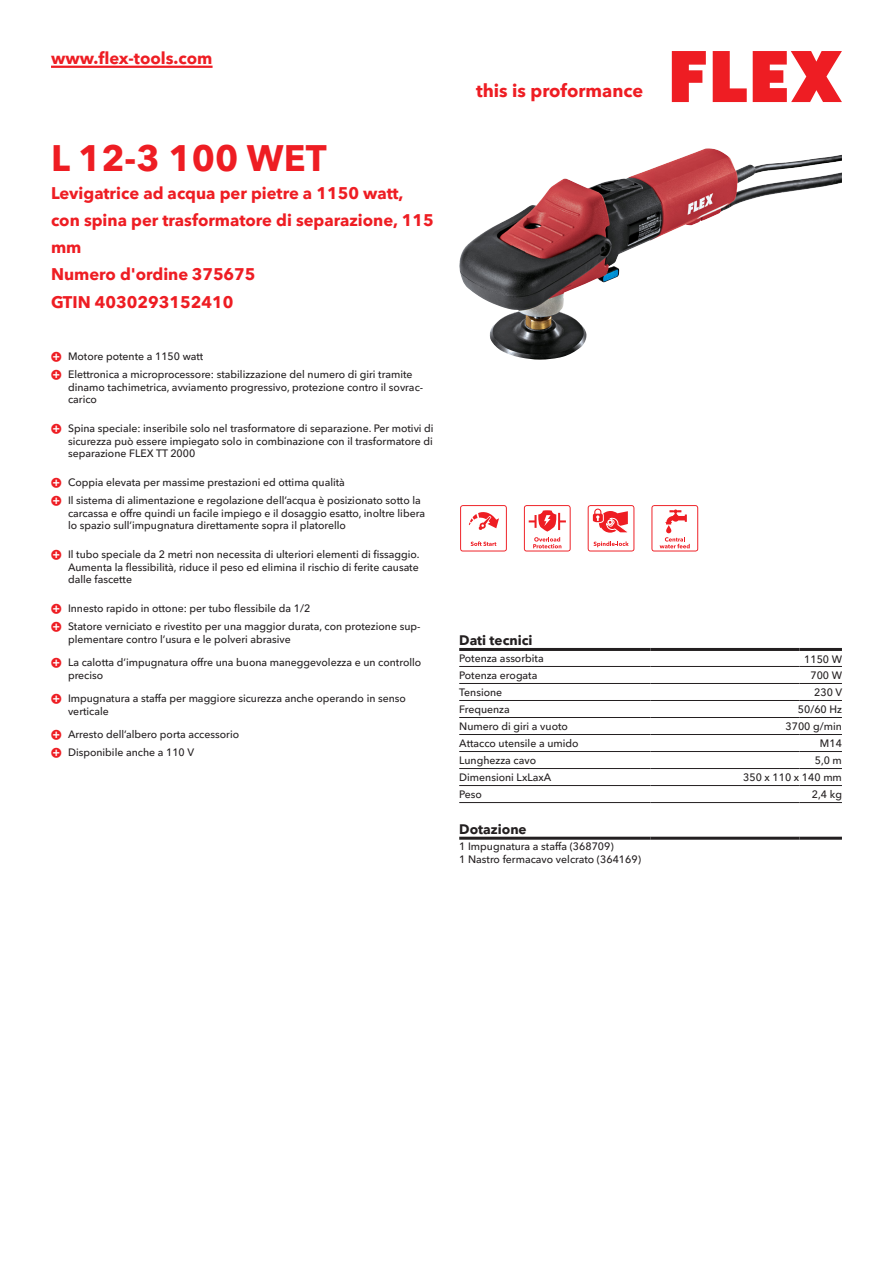
<style>
.page{position:relative;width:893px;height:1263px;background:#fff}
.page>*{position:absolute;margin:0;border:0;box-sizing:border-box;transform-origin:0 0}
.CB_AF_Product-name{font:700 36px "Avenir Next W1 G";color:#ee1d23}
.t1{font:700 18px "Avenir Next W1 G";color:#ee1d23}
.CB_AF_Product-short{font:700 16.5px/27px "Avenir Next W1 G";color:#ee1d23}
.CB_AF_Order-number{font:700 16.5px "Avenir Next W1 G";color:#ee1d23}
.CB_AF_Table-headline{font:700 13.5px "Avenir Next W1 G";color:#231f20}
.CB_AF_Table-specific{font:500 10.5px/12.6px "Avenir Next W1 G";color:#231f20}
</style>
<div class="page">
<svg style="left:672px;top:51px;width:34px;height:51px"></svg>
<svg style="left:713px;top:51px;width:34px;height:51px"></svg>
<svg style="left:753px;top:51px;width:89px;height:51px"></svg>
<hr style="left:51px;top:66px;width:162px;height:2px;background:#ee1d23">
<img style="left:459px;top:149px;width:383px;height:211px">
<hr style="left:459px;top:666px;width:192px;height:1px;background:#231f20">
<hr style="left:651px;top:666px;width:148px;height:1px;background:#231f20">
<hr style="left:799px;top:666px;width:43px;height:1px;background:#231f20">
<hr style="left:459px;top:683px;width:192px;height:1px;background:#231f20">
<hr style="left:651px;top:683px;width:148px;height:1px;background:#231f20">
<hr style="left:799px;top:683px;width:43px;height:1px;background:#231f20">
<hr style="left:459px;top:700px;width:192px;height:1px;background:#231f20">
<hr style="left:651px;top:700px;width:148px;height:1px;background:#231f20">
<hr style="left:799px;top:700px;width:43px;height:1px;background:#231f20">
<hr style="left:459px;top:717px;width:192px;height:1px;background:#231f20">
<hr style="left:651px;top:717px;width:148px;height:1px;background:#231f20">
<hr style="left:799px;top:717px;width:43px;height:1px;background:#231f20">
<hr style="left:459px;top:734px;width:192px;height:1px;background:#231f20">
<hr style="left:651px;top:734px;width:148px;height:1px;background:#231f20">
<hr style="left:799px;top:734px;width:43px;height:1px;background:#231f20">
<hr style="left:459px;top:751px;width:192px;height:1px;background:#231f20">
<hr style="left:651px;top:751px;width:148px;height:1px;background:#231f20">
<hr style="left:799px;top:751px;width:43px;height:1px;background:#231f20">
<hr style="left:459px;top:768px;width:192px;height:1px;background:#231f20">
<hr style="left:651px;top:768px;width:148px;height:1px;background:#231f20">
<hr style="left:799px;top:768px;width:43px;height:1px;background:#231f20">
<hr style="left:459px;top:785px;width:192px;height:1px;background:#231f20">
<hr style="left:651px;top:785px;width:148px;height:1px;background:#231f20">
<hr style="left:799px;top:785px;width:43px;height:1px;background:#231f20">
<hr style="left:459px;top:802px;width:192px;height:1px;background:#231f20">
<hr style="left:651px;top:802px;width:148px;height:1px;background:#231f20">
<hr style="left:799px;top:802px;width:43px;height:1px;background:#231f20">
<hr style="left:459px;top:648px;width:192px;height:3px;background:#231f20">
<hr style="left:651px;top:648px;width:148px;height:3px;background:#231f20">
<hr style="left:799px;top:648px;width:43px;height:3px;background:#231f20">
<hr style="left:459px;top:837px;width:192px;height:3px;background:#231f20">
<hr style="left:651px;top:837px;width:148px;height:3px;background:#231f20">
<hr style="left:799px;top:837px;width:43px;height:3px;background:#231f20">
<svg style="left:460px;top:505px;width:47px;height:46px"></svg>
<svg style="left:524px;top:505px;width:47px;height:46px"></svg>
<svg style="left:588px;top:505px;width:46px;height:46px"></svg>
<svg style="left:651px;top:505px;width:47px;height:46px"></svg>
<h3 class="CB_AF_Product-short" style="left:51px;top:43px;width:163px">www.flex-tools.com</h3>
<p class="CB_AF_Product-name" style="left:51px;top:130px;width:277px">L 12-3 100 WET</p>
<p class="CB_AF_Product-short" style="left:51px;top:178px;width:384px">Levigatrice ad acqua per pietre a 1150 watt, con spina per trasformatore di separazione, 115 mm</p>
<p class="CB_AF_Order-number" style="left:51px;top:261px;width:206px">Numero d'ordine 375675</p>
<p class="CB_AF_Order-number" style="left:51px;top:289px;width:184px">GTIN 4030293152410</p>
<p class="CB_AF_Table-specific" style="left:68px;top:349px;width:137px">Motore potente a 1150 watt</p>
<p class="CB_AF_Table-specific" style="left:68px;top:367px;width:357px">Elettronica a microprocessore: stabilizzazione del numero di giri tramite dinamo tachimetrica, avviamento progressivo, protezione contro il sovrac&shy;carico</p>
<p class="CB_AF_Table-specific" style="left:68px;top:421px;width:367px;text-align:justify">Spina speciale: inseribile solo nel trasformatore di separazione. Per motivi di sicurezza può essere impiegato solo in combinazione con il trasformatore di separazione FLEX TT 2000</p>
<p class="CB_AF_Table-specific" style="left:68px;top:475px;width:278px">Coppia elevata per massime prestazioni ed ottima qualità</p>
<p class="CB_AF_Table-specific" style="left:68px;top:493px;width:359px">Il sistema di alimentazione e regolazione dell’acqua è posizionato sotto la carcassa e offre quindi un facile impiego e il dosaggio esatto, inoltre libera lo spazio sull’impugnatura direttamente sopra il platorello</p>
<p class="CB_AF_Table-specific" style="left:68px;top:547px;width:353px;text-align:justify">Il tubo speciale da 2 metri non necessita di ulteriori elementi di fissaggio.<br>Aumenta la flessibilità, riduce il peso ed elimina il rischio di ferite causate dalle fascette</p>
<p class="CB_AF_Table-specific" style="left:68px;top:601px;width:244px">Innesto rapido in ottone: per tubo flessibile da 1/2</p>
<p class="CB_AF_Table-specific" style="left:68px;top:619px;width:354px">Statore verniciato e rivestito per una maggior durata, con protezione sup&shy;plementare contro l’usura e le polveri abrasive</p>
<p class="CB_AF_Table-specific" style="left:68px;top:655px;width:355px">La calotta d’impugnatura offre una buona maneggevolezza e un controllo preciso</p>
<p class="CB_AF_Table-specific" style="left:68px;top:691px;width:339px">Impugnatura a staffa per maggiore sicurezza anche operando in senso verticale</p>
<p class="CB_AF_Table-specific" style="left:68px;top:727px;width:173px">Arresto dell’albero porta accessorio</p>
<p class="CB_AF_Table-specific" style="left:68px;top:745px;width:128px">Disponibile anche a 110 V</p>
<h2 class="t1" style="left:476px;top:77px;width:169px">this is proformance</h2>
<p class="CB_AF_Table-headline" style="left:459px;top:630px;width:75px">Dati tecnici</p>
<p class="CB_AF_Table-specific" style="left:459px;top:651px;width:86px">Potenza assorbita</p>
<p class="CB_AF_Table-specific" style="left:804px;top:652px;width:39px">1150 W</p>
<p class="CB_AF_Table-specific" style="left:459px;top:668px;width:80px">Potenza erogata</p>
<p class="CB_AF_Table-specific" style="left:810px;top:668px;width:33px">700 W</p>
<p class="CB_AF_Table-specific" style="left:459px;top:685px;width:45px">Tensione</p>
<p class="CB_AF_Table-specific" style="left:814px;top:685px;width:29px">230 V</p>
<p class="CB_AF_Table-specific" style="left:459px;top:702px;width:52px">Frequenza</p>
<p class="CB_AF_Table-specific" style="left:798px;top:702px;width:46px">50/60 Hz</p>
<p class="CB_AF_Table-specific" style="left:459px;top:719px;width:110px">Numero di giri a vuoto</p>
<p class="CB_AF_Table-specific" style="left:786px;top:719px;width:58px">3700 g/min</p>
<p class="CB_AF_Table-specific" style="left:459px;top:736px;width:121px">Attacco utensile a umido</p>
<p class="CB_AF_Table-specific" style="left:820px;top:736px;width:23px">M14</p>
<p class="CB_AF_Table-specific" style="left:459px;top:753px;width:78px">Lunghezza cavo</p>
<p class="CB_AF_Table-specific" style="left:815px;top:753px;width:29px">5,0 m</p>
<p class="CB_AF_Table-specific" style="left:459px;top:770px;width:94px">Dimensioni LxLaxA</p>
<p class="CB_AF_Table-specific" style="left:743px;top:770px;width:100px">350 x 110 x 140 mm</p>
<p class="CB_AF_Table-specific" style="left:459px;top:787px;width:24px">Peso</p>
<p class="CB_AF_Table-specific" style="left:812px;top:787px;width:32px">2,4 kg</p>
<p class="CB_AF_Table-headline" style="left:459px;top:818px;width:69px">Dotazione</p>
<p class="CB_AF_Table-specific" style="left:459px;top:839px;width:183px">1 Impugnatura a staffa (368709)<br>1 Nastro fermacavo velcrato (364169)</p>
</div>
